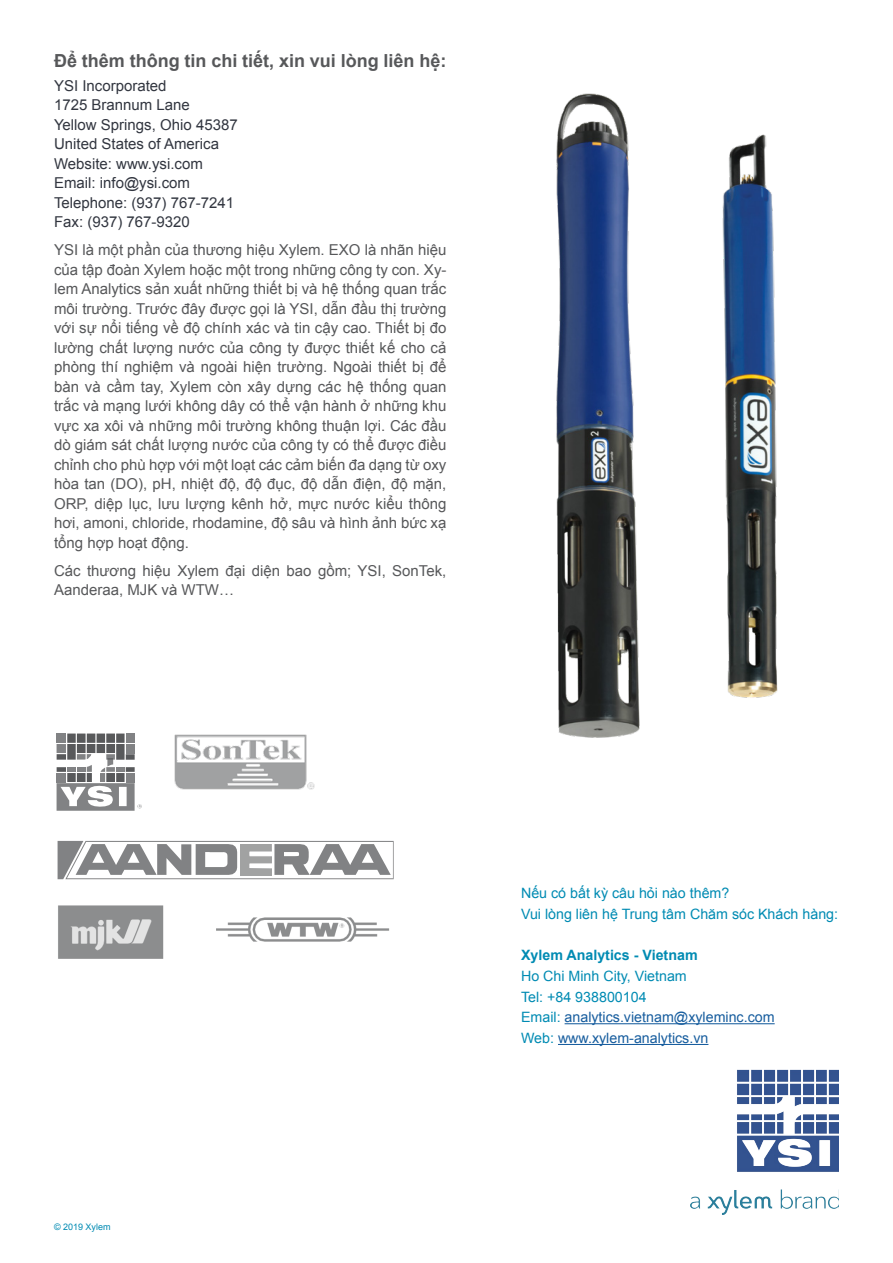
<style>
.page{position:relative;width:893px;height:1263px;background:#fff}
.page>*{position:absolute;margin:0;border:0;box-sizing:border-box;transform-origin:0 0}
.Body_Tittles_den{font:700 18px "Arial";color:#57585a}
.Text{font:15px/19.5px "Arial";color:#57585a;text-align:justify}
.Text-2{font:15px "Arial";color:#323640}
.Body_text{font:14.25px "Arial";color:#008bb3}
.Body_text-2{font:14.25px "Arial";color:#175d9e}
.Body_text-3{font:700 14.25px "Arial";color:#008bb3}
.t1{font:9px "Arial";color:#008bb3}
.s1{color:#008bb3}
</style>
<div class="page">
<img style="left:556px;top:93px;width:84px;height:645px">
<img style="left:722px;top:134px;width:56px;height:564px">
<div style="left:57px;top:733px;width:9px;height:10px;background:#818284"></div>
<div style="left:57px;top:744px;width:9px;height:9px;background:#818284"></div>
<div style="left:67px;top:733px;width:9px;height:10px;background:#58595b"></div>
<div style="left:67px;top:744px;width:9px;height:16px;background:#58595b"></div>
<div style="left:77px;top:733px;width:9px;height:10px;background:#58595b"></div>
<div style="left:77px;top:744px;width:9px;height:9px;background:#58595b"></div>
<div style="left:87px;top:733px;width:8px;height:10px;background:#58595b"></div>
<div style="left:87px;top:744px;width:8px;height:9px;background:#58595b"></div>
<div style="left:97px;top:733px;width:8px;height:10px;background:#58595b"></div>
<div style="left:97px;top:744px;width:8px;height:9px;background:#58595b"></div>
<div style="left:106px;top:733px;width:9px;height:10px;background:#58595b"></div>
<div style="left:106px;top:744px;width:9px;height:9px;background:#58595b"></div>
<div style="left:126px;top:733px;width:9px;height:10px;background:#818284"></div>
<div style="left:126px;top:744px;width:9px;height:9px;background:#818284"></div>
<div style="left:116px;top:744px;width:9px;height:16px;background:#58595b"></div>
<div style="left:116px;top:733px;width:9px;height:10px;background:#58595b"></div>
<svg style="left:57px;top:754px;width:85px;height:57px"></svg>
<img style="left:174px;top:734px;width:140px;height:55px">
<svg style="left:58px;top:841px;width:336px;height:38px"></svg>
<img style="left:58px;top:905px;width:106px;height:54px">
<img style="left:216px;top:917px;width:174px;height:25px">
<hr style="left:565px;top:1023px;width:210px;height:1px;background:#175d9e">
<hr style="left:558px;top:1044px;width:150px;height:1px;background:#175d9e">
<img style="left:690px;top:1069px;width:149px;height:145px">
<p class="Body_Tittles_den" style="left:54px;top:48px;width:394px">Để thêm thông tin chi tiết, xin vui lòng liên hệ:</p>
<p class="Text-2" style="left:54px;top:75px;width:114px">YSI Incorporated</p>
<p class="Text-2" style="left:54px;top:95px;width:137px">1725 Brannum Lane</p>
<p class="Text-2" style="left:54px;top:114px;width:185px">Yellow Springs, Ohio 45387</p>
<p class="Text-2" style="left:54px;top:134px;width:167px">United States of America</p>
<p class="Text-2" style="left:54px;top:153px;width:150px">Website: www.ysi.com</p>
<p class="Text-2" style="left:54px;top:173px;width:138px">Email: info@ysi.com</p>
<p class="Text-2" style="left:54px;top:192px;width:182px">Telephone: (937) 767-7241</p>
<p class="Text-2" style="left:54px;top:212px;width:137px">Fax: (937) 767-9320</p>
<p class="Text" style="left:54px;top:240px;width:394px">YSI là một phần của thương hiệu Xylem. EXO là nhãn hiệu của tập đoàn Xylem hoặc một trong những công ty con. Xy&shy;lem Analytics sản xuất những thiết bị và hệ thống quan trắc môi trường. Trước đây được gọi là YSI, dẫn đầu thị trường với sự nổi tiếng về độ chính xác và tin cậy cao. Thiết bị đo lường chất lượng nước của công ty được thiết kế cho cả phòng thí nghiệm và ngoài hiện trường. Ngoài thiết bị để bàn và cầm tay, Xylem còn xây dựng các hệ thống quan trắc và mạng lưới không dây có thể vận hành ở những khu vực xa xôi và những môi trường không thuận lợi. Các đầu dò giám sát chất lượng nước của công ty có thể được điều chỉnh cho phù hợp với một loạt các cảm biến đa dạng từ oxy hòa tan (DO), pH, nhiệt độ, độ đục, độ dẫn điện, độ mặn, ORP, diệp lục, lưu lượng kênh hở, mực nước kiểu thông hơi, amoni, chloride, rhodamine, độ sâu và hình ảnh bức xạ tổng hợp hoạt động.</p>
<p class="Text" style="left:54px;top:561px;width:394px">Các thương hiệu Xylem đại diện bao gồm; YSI, SonTek,<br>Aanderaa, MJK và WTW…</p>
<p class="t1" style="left:54px;top:1221px;width:58px">© 2019 Xylem</p>
<p class="Body_text" style="left:521px;top:883px;width:210px">Nếu có bất kỳ câu hỏi nào thêm?</p>
<p class="Body_text" style="left:521px;top:904px;width:319px">Vui lòng liên hệ Trung tâm Chăm sóc Khách hàng:</p>
<p class="Body_text-3" style="left:521px;top:945px;width:178px">Xylem Analytics - Vietnam</p>
<p class="Body_text" style="left:521px;top:966px;width:167px">Ho Chi Minh City, Vietnam</p>
<p class="Body_text" style="left:521px;top:987px;width:127px">Tel: +84 938800104</p>
<p class="Body_text-2" style="left:521px;top:1007px;width:255px"><span class="s1">Email:</span> analytics.vietnam@xyleminc.com</p>
<p class="Body_text-2" style="left:521px;top:1028px;width:189px"><span class="s1">Web:</span> www.xylem-analytics.vn</p>
</div>
